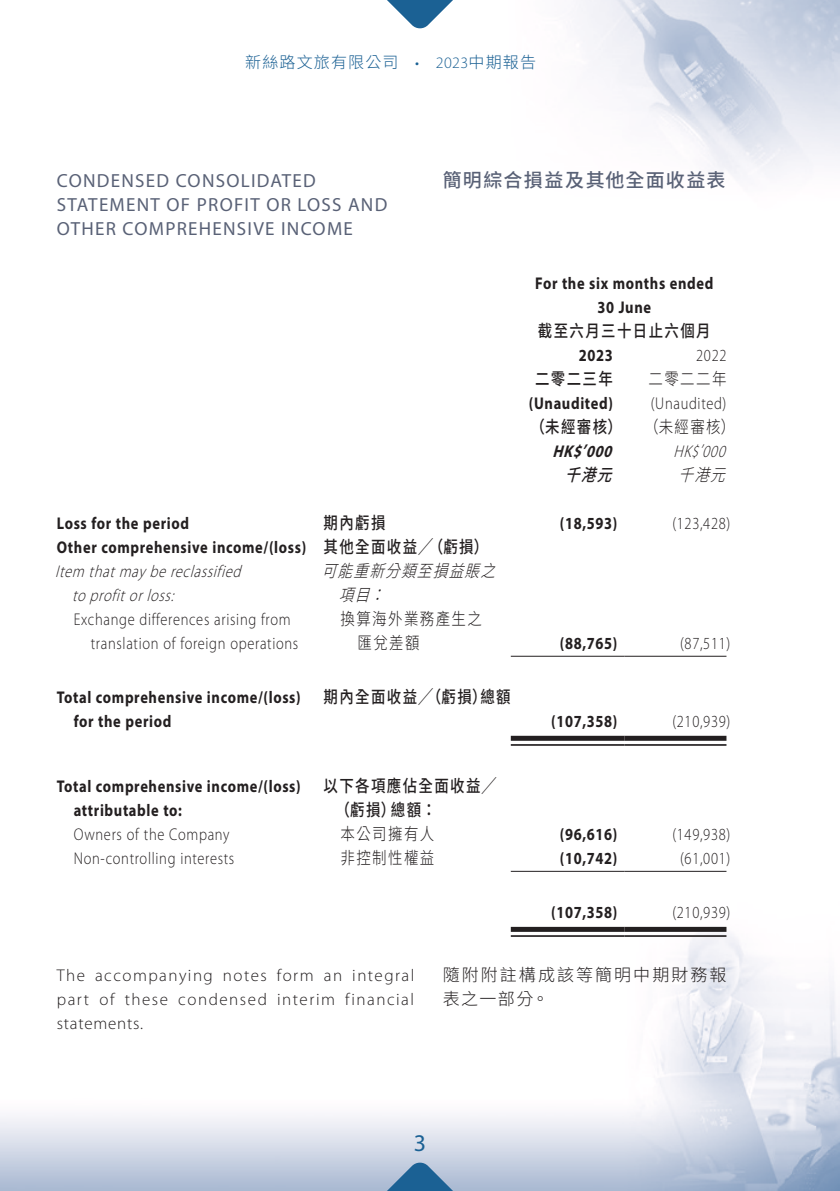
<style>
.page{position:relative;width:840px;height:1191px;background:#fff}
.page>*{position:absolute;margin:0;border:0;box-sizing:border-box;transform-origin:0 0}
.t1{font:24px "Myriad Pro";color:#1b6194}
.Heading_1{font:19px/24px "Myriad Pro";letter-spacing:.065em;color:#596176}
.C_Heading_1{font:500 19px "Source Han Sans TC";letter-spacing:.065em;color:#596176}
.Body_Text{font:700 17px/24px "Myriad Pro";letter-spacing:.045em;color:#231f20;scale:.85 1}
.Body_Text-2{font:300 17px/24px "Myriad Pro";letter-spacing:.045em;color:#231f20;scale:.85 1}
.Body_Text-3{font:300 17px/24px "Myriad Pro";letter-spacing:.045em;color:#231f20;text-align:justify}
.Body_Text-4{font:500 17px/24px "Source Han Sans TC";letter-spacing:.095em;color:#231f20;scale:.85 1}
.Body_Text-5{font:italic 300 17px/24px "Myriad Pro";color:#231f20;scale:.85 1}
.Body_Text-6{font:300 17px/24px "Source Han Sans TC";letter-spacing:.095em;color:#231f20;scale:.85 1}
.C_Body_Text{font:300 17px/24px "Source Han Sans TC";letter-spacing:.12em;color:#231f20}
.Body_Text-7{font:italic 300 17px/24px "Source Han Sans TC";color:#231f20;scale:.85 1}
.Body_Text-8{font:italic 700 17px "Myriad Pro";color:#231f20;scale:.85 1}
.Body_Text-9{font:italic 500 17px "Source Han Sans TC";color:#231f20;scale:.85 1}
.t2{font:300 16px "Source Han Sans TC";letter-spacing:.07em;color:#1b6194}
.s1{font-family:"Myriad Pro"}
</style>
<div class="page">
<img style="left:0;top:0;width:839px;height:1191px">
<svg style="left:364px;top:1161px;width:111px;height:30px;background:#86a5c3"></svg>
<svg style="left:364px;top:0;width:111px;height:29px"></svg>
<hr style="left:510px;top:656px;width:114px;height:1px;background:#231f20">
<hr style="left:624px;top:656px;width:102px;height:1px;background:#231f20">
<div style="left:510px;top:736px;width:114px;height:5px;background:#231f20"></div>
<hr style="left:510px;top:744px;width:114px;height:2px;background:#231f20">
<div style="left:624px;top:736px;width:102px;height:5px;background:#231f20"></div>
<hr style="left:624px;top:744px;width:102px;height:2px;background:#231f20">
<hr style="left:510px;top:871px;width:114px;height:1px;background:#231f20">
<hr style="left:624px;top:871px;width:102px;height:1px;background:#231f20">
<div style="left:510px;top:927px;width:114px;height:5px;background:#231f20"></div>
<hr style="left:510px;top:935px;width:114px;height:2px;background:#231f20">
<div style="left:624px;top:927px;width:102px;height:5px;background:#231f20"></div>
<hr style="left:624px;top:935px;width:102px;height:2px;background:#231f20">
<p class="t2" style="left:245px;top:53px;width:292px">新絲路文旅有限公司　<span class="s1">• 2023</span>中期報告</p>
<p class="Heading_1" style="left:57px;top:168px;width:332px">CONDENSED CONSOLIDATED<br>STATEMENT OF PROFIT OR LOSS AND<br>OTHER COMPREHENSIVE INCOME</p>
<p class="C_Heading_1" style="left:442px;top:169px;width:284px">簡明綜合損益及其他全面收益表</p>
<p class="Body_Text" style="left:535px;top:270px;width:211px;text-align:center">For the six months ended<br>30 June</p>
<p class="Body_Text-4" style="left:537px;top:319px;width:205px">截至六月三十日止六個月</p>
<p class="Body_Text" style="left:578px;top:342px;width:42px">2023</p>
<p class="Body_Text-2" style="left:695px;top:343px;width:37px">2022</p>
<p class="Body_Text-4" style="left:535px;top:367px;width:93px">二零二三年</p>
<p class="Body_Text-6" style="left:648px;top:367px;width:93px">二零二二年</p>
<p class="Body_Text" style="left:528px;top:390px;width:100px">(Unaudited)</p>
<p class="Body_Text-2" style="left:650px;top:391px;width:90px">(Unaudited)</p>
<p class="Body_Text-4" style="left:530px;top:415px;width:109px">（未經審核）</p>
<p class="Body_Text-6" style="left:643px;top:415px;width:109px">（未經審核）</p>
<p class="Body_Text-8" style="left:552px;top:440px;width:77px">HK$’000</p>
<p class="Body_Text-5" style="left:673px;top:439px;width:68px">HK$’000</p>
<p class="Body_Text-9" style="left:564px;top:465px;width:71px">千港元</p>
<p class="Body_Text-7" style="left:678px;top:463px;width:71px">千港元</p>
<p class="Body_Text" style="left:57px;top:510px;width:157px">Loss for the period</p>
<p class="Body_Text-4" style="left:323px;top:511px;width:74px">期內虧損</p>
<p class="Body_Text" style="left:559px;top:510px;width:69px">(18,593)</p>
<p class="Body_Text-2" style="left:672px;top:511px;width:70px">(123,428)</p>
<p class="Body_Text" style="left:57px;top:534px;width:295px">Other comprehensive income/(loss)</p>
<p class="Body_Text-4" style="left:323px;top:535px;width:195px">其他全面收益╱（虧損）</p>
<p class="Body_Text-5" style="left:72px;top:559px;width:206px;text-indent:-17px">Item thatmaybereclassified toprofitorloss:</p>
<p class="Body_Text-7" style="left:338px;top:559px;width:200px;text-indent:-17px">可能重新分類至損益賬之項目：</p>
<p class="Body_Text-2" style="left:91px;top:607px;width:245px;text-indent:-17px">Exchange differences arising from translation of foreign operations</p>
<p class="Body_Text-6" style="left:357px;top:607px;width:148px;text-indent:-17px">換算海外業務產生之匯兌差額</p>
<p class="Body_Text" style="left:559px;top:630px;width:69px">(88,765)</p>
<p class="Body_Text-2" style="left:679px;top:631px;width:61px">(87,511)</p>
<p class="Body_Text" style="left:74px;top:684px;width:268px;text-indent:-17px">Total comprehensive income/(loss) for the period</p>
<p class="Body_Text-4" style="left:323px;top:685px;width:222px">期內全面收益╱（虧損）總額</p>
<p class="Body_Text" style="left:551px;top:708px;width:79px">(107,358)</p>
<p class="Body_Text-2" style="left:672px;top:709px;width:70px">(210,939)</p>
<p class="Body_Text" style="left:74px;top:773px;width:268px;text-indent:-17px">Total comprehensive income/(loss) attributable to:</p>
<p class="Body_Text-4" style="left:335px;top:774px;width:190px;text-indent:-12px">以下各項應佔全面收益╱（虧損）總額：</p>
<p class="Body_Text-2" style="left:74px;top:822px;width:185px">Owners of the Company</p>
<p class="Body_Text-6" style="left:340px;top:822px;width:112px">本公司擁有人</p>
<p class="Body_Text" style="left:559px;top:821px;width:69px">(96,616)</p>
<p class="Body_Text-2" style="left:672px;top:822px;width:70px">(149,938)</p>
<p class="Body_Text-2" style="left:74px;top:846px;width:190px">Non-controlling interests</p>
<p class="Body_Text-6" style="left:340px;top:846px;width:112px">非控制性權益</p>
<p class="Body_Text" style="left:559px;top:845px;width:69px">(10,742)</p>
<p class="Body_Text-2" style="left:679px;top:846px;width:61px">(61,001)</p>
<p class="Body_Text" style="left:551px;top:899px;width:79px">(107,358)</p>
<p class="Body_Text-2" style="left:672px;top:900px;width:70px">(210,939)</p>
<p class="Body_Text-3" style="left:57px;top:963px;width:359px">The accompanying notes form an integral part of these condensed interim financial statements.</p>
<p class="C_Body_Text" style="left:442px;top:963px;width:285px">隨附附註構成該等簡明中期財務報表之一部分。</p>
<h1 class="t1" style="left:413px;top:1128px;width:14px">3</h1>
</div>
